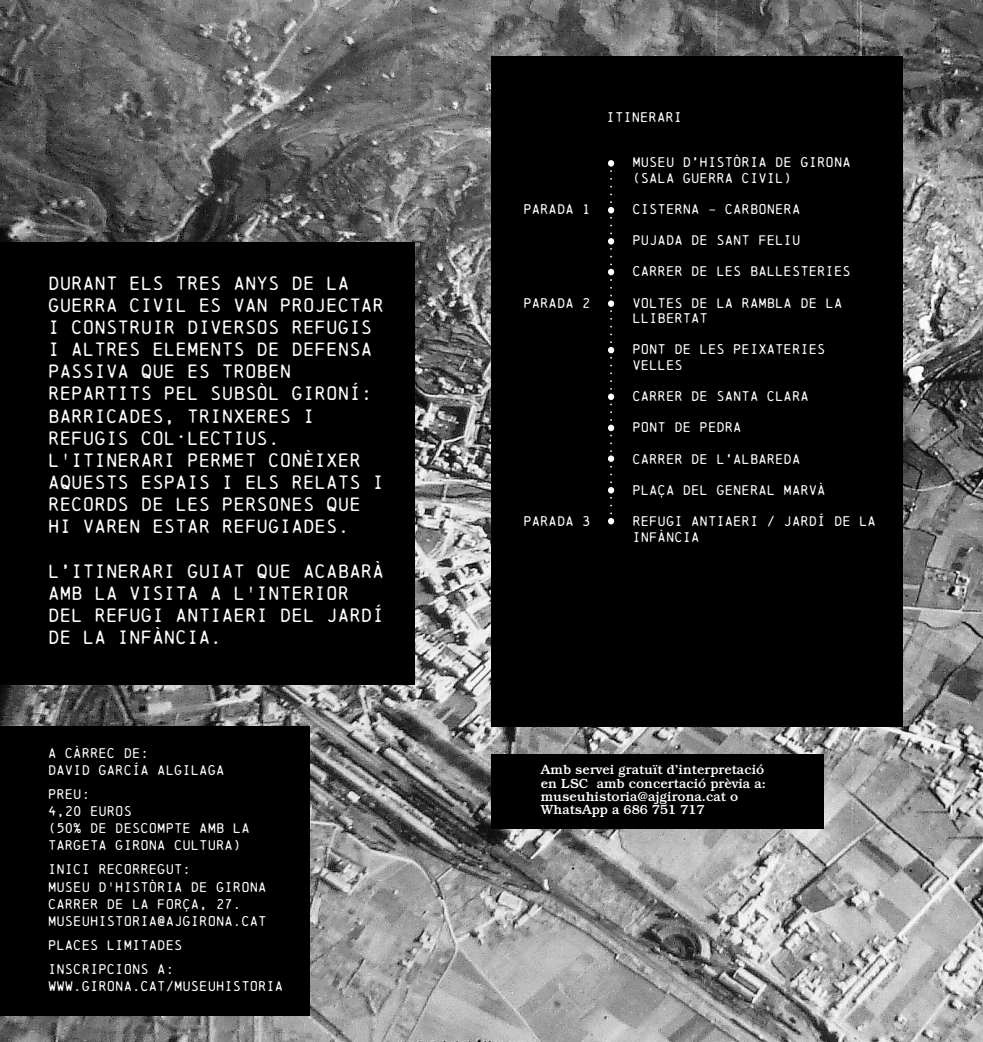
<style>
.page{position:relative;width:983px;height:1042px;background:#fff}
.page>*{position:absolute;margin:0;border:0;box-sizing:border-box;transform-origin:0 0}
.t1{font:17.85px/22.1px "Chainprinter";color:#fff}
.t2{font:500 13.3px/13.3px "Bookman Std";color:#fff}
.t3{font:12.95px/17px "Chainprinter";color:#fff}
</style>
<div class="page">
<img style="left:0;top:0;width:982px;height:1042px">
<div style="left:0;top:727px;width:309px;height:289px;background:#000"></div>
<div style="left:0;top:242px;width:414px;height:443px;background:#000"></div>
<div style="left:491px;top:56px;width:411px;height:671px;background:#000"></div>
<svg style="left:608px;top:160px;width:6px;height:12px"></svg>
<svg style="left:608px;top:201px;width:6px;height:18px"></svg>
<svg style="left:608px;top:232px;width:6px;height:18px"></svg>
<svg style="left:608px;top:256px;width:6px;height:25px"></svg>
<svg style="left:608px;top:295px;width:6px;height:17px"></svg>
<svg style="left:608px;top:341px;width:6px;height:18px"></svg>
<svg style="left:608px;top:388px;width:6px;height:17px"></svg>
<svg style="left:608px;top:419px;width:6px;height:17px"></svg>
<svg style="left:608px;top:450px;width:6px;height:17px"></svg>
<svg style="left:608px;top:481px;width:6px;height:18px"></svg>
<svg style="left:608px;top:512px;width:6px;height:12px"></svg>
<div style="left:491px;top:754px;width:332px;height:75px;background:#000"></div>
<p class="t1" style="left:48px;top:272px;width:337px">DURANT ELS TRES ANYS DE LA<br>GUERRA CIVIL ES VAN PROJECTAR<br>I CONSTRUIR DIVERSOS REFUGIS<br>I ALTRES ELEMENTS DE DEFENSA<br>PASSIVA QUE ES TROBEN<br>REPARTITS PEL SUBSÒL GIRONÍ:<br>BARRICADES, TRINXERES I<br>REFUGIS COL·LECTIUS.<br>L'ITINERARI PERMET CONÈIXER<br>AQUESTS ESPAIS I ELS RELATS I<br>RECORDS DE LES PERSONES QUE<br>HI VAREN ESTAR REFUGIADES.</p>
<h1 class="t1" style="left:48px;top:559px;width:337px">L’ITINERARI GUIAT QUE ACABARÀ<br>AMB LA VISITA A L'INTERIOR<br>DEL REFUGI ANTIAERI DEL JARDÍ<br>DE LA INFÀNCIA.</h1>
<p class="t3" style="left:48px;top:745px;width:178px">A CÀRREC DE:<br>DAVID GARCÍA ALGILAGA</p>
<p class="t3" style="left:48px;top:786px;width:203px">PREU:<br>4,20 EUROS<br>(50% DE DESCOMPTE AMB LA<br>TARGETA GIRONA CULTURA)</p>
<p class="t3" style="left:48px;top:861px;width:220px">INICI RECORREGUT:<br>MUSEU D'HISTÒRIA DE GIRONA<br>CARRER DE LA FORÇA, 27.<br>MUSEUHISTORIA@AJGIRONA.CAT</p>
<p class="t3" style="left:48px;top:932px;width:136px;line-height:24px">PLACES LIMITADES<br>INSCRIPCIONS A:</p>
<p class="t3" style="left:48px;top:977px;width:237px">WWW.GIRONA.CAT/MUSEUHISTORIA</p>
<p class="t3" style="left:523px;top:201px;width:69px">PARADA 1</p>
<p class="t3" style="left:523px;top:294px;width:69px">PARADA 2</p>
<p class="t3" style="left:523px;top:512px;width:69px">PARADA 3</p>
<p class="t3" style="left:606px;top:109px;width:77px">ITINERARI</p>
<p class="t3" style="left:632px;top:154px;width:220px;line-height:15.6px">MUSEU D’HISTÒRIA DE GIRONA (SALA GUERRA CIVIL)</p>
<p class="t3" style="left:632px;top:201px;width:169px">CISTERNA - CARBONERA</p>
<p class="t3" style="left:632px;top:232px;width:169px">PUJADA DE SANT FELIU</p>
<p class="t3" style="left:632px;top:263px;width:220px">CARRER DE LES BALLESTERIES</p>
<p class="t3" style="left:632px;top:295px;width:211px;line-height:15.6px">VOLTES DE LA RAMBLA DE LA<br>LLIBERTAT</p>
<p class="t3" style="left:632px;top:342px;width:195px;line-height:15.6px">PONT DE LES PEIXATERIES<br>VELLES</p>
<p class="t3" style="left:632px;top:388px;width:178px">CARRER DE SANTA CLARA</p>
<p class="t3" style="left:632px;top:419px;width:111px">PONT DE PEDRA</p>
<p class="t3" style="left:632px;top:450px;width:169px">CARRER DE L’ALBAREDA</p>
<p class="t3" style="left:632px;top:481px;width:195px">PLAÇA DEL GENERAL MARVÀ</p>
<p class="t3" style="left:632px;top:513px;width:245px;line-height:15.6px">REFUGI ANTIAERI / JARDÍ DE LA<br>INFÀNCIA</p>
<p class="t2" style="left:541px;top:763px;width:226px">Amb servei gratuït d’interpretació en LSC amb concertació prèvia a: museuhistoria@ajgirona.cat o<br>WhatsApp a 686 751 717</p>
</div>
